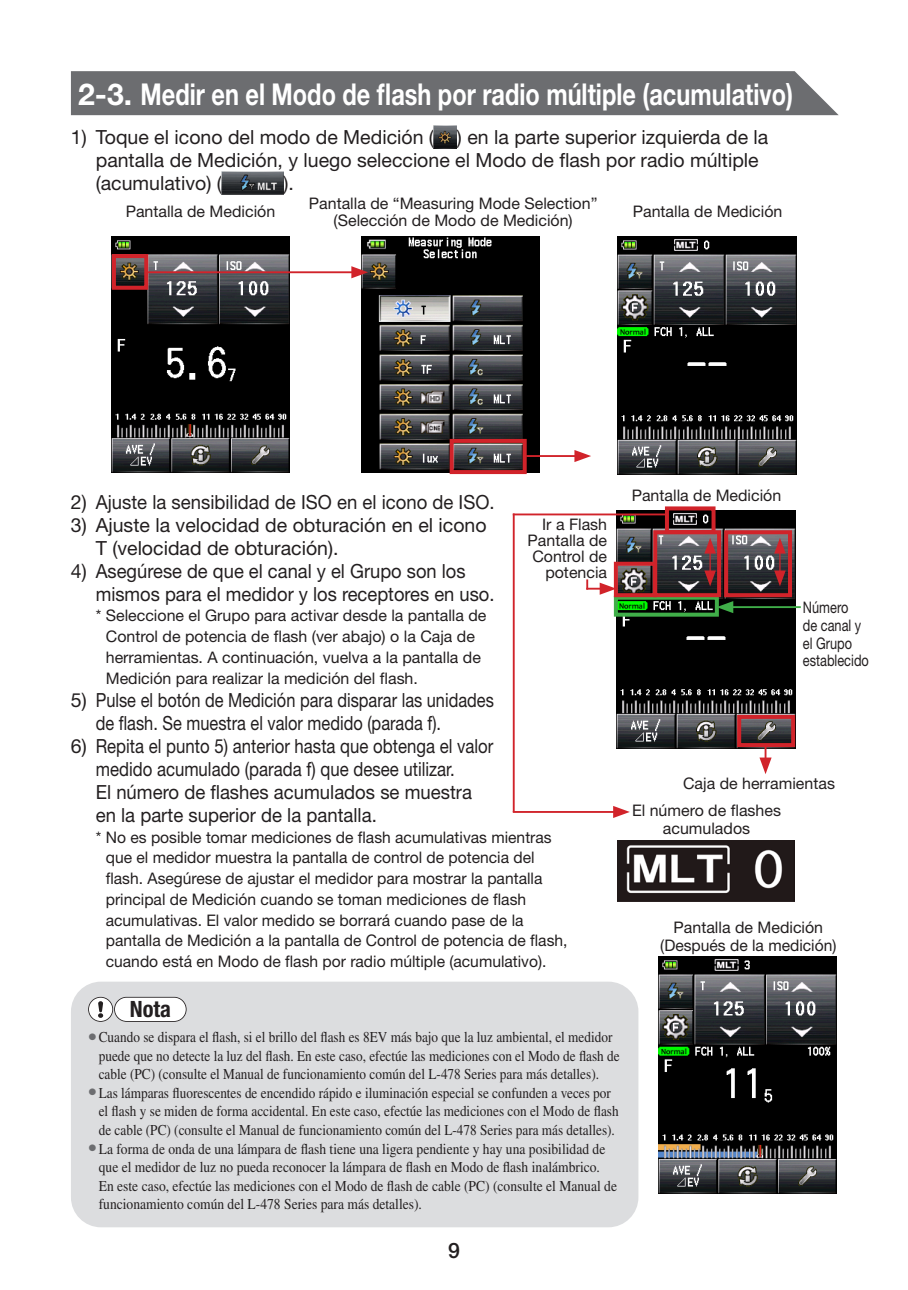
<style>
.page{position:relative;width:908px;height:1290px;background:#fff}
.page>*{position:absolute;margin:0;border:0;box-sizing:border-box;transform-origin:0 0}
.B_Head{font:700 30px "Helvetica Neue LT Std";color:#fff}
.t1{font:700 condensed 22.5px "Helvetica Neue LT Std";color:#231f20}
.t2{font:500 21.25px "Helvetica Neue LT Std";color:#231f20}
._00_body{font:19.5px/23px "Helvetica Neue LT Std";color:#231f20}
._00_body-2{font:16px/20.8px "Helvetica Neue LT Std";color:#231f20}
._01_Caps_10Q{font:16px/17.8px "Helvetica Neue LT Std";color:#231f20;text-align:center}
._01_Caps_10Q-2{font:16px/17.8px "Helvetica Neue LT Std";color:#231f20;scale:.8 1}
.Note00{font:15px/18.5px "Times LT Std";color:#231f20;scale:.88 1}
.Note00-2{font:15px/18.5px "Times LT Std";color:#231f20;scale:.9 1}
.s1{font-size:24.75px;color:#6c6d70}
</style>
<div class="page">
<div style="left:71px;top:71px;width:767px;height:44px;background:#6c6d70"></div>
<img style="left:434px;top:126px;width:23px;height:23px">
<img style="left:222px;top:172px;width:61px;height:23px">
<img style="left:112px;top:236px;width:177px;height:236px">
<img style="left:361px;top:236px;width:178px;height:236px">
<img style="left:617px;top:236px;width:178px;height:238px">
<hr style="left:526px;top:455px;width:52px;height:2px;background:#d1232a">
<svg style="left:574px;top:450px;width:17px;height:12px"></svg>
<hr style="left:148px;top:271px;width:207px;height:2px;background:#d1232a">
<svg style="left:351px;top:266px;width:17px;height:12px"></svg>
<div style="left:112px;top:254px;width:36px;height:36px;border:4px solid #d1232a"></div>
<div style="left:449px;top:439px;width:77px;height:35px;border:4px solid #d1232a"></div>
<div style="left:71px;top:981px;width:567px;height:246px;background:#dcdddf;border-radius:30px"></div>
<svg style="left:88px;top:997px;width:98px;height:25px;background:#e3e3e3"></svg>
<img style="left:658px;top:957px;width:177px;height:236px">
<img style="left:616px;top:510px;width:178px;height:239px">
<img style="left:617px;top:840px;width:177px;height:62px">
<div style="left:723px;top:530px;width:68px;height:67px;border:4px solid #d1232a"></div>
<svg style="left:759px;top:747px;width:12px;height:27px"></svg>
<div style="left:613px;top:596px;width:105px;height:21px;border:4px solid #40ae49"></div>
<div style="left:653px;top:530px;width:67px;height:67px;border:4px solid #d1232a"></div>
<div style="left:736px;top:715px;width:58px;height:32px;border:4px solid #d1232a"></div>
<svg style="left:704px;top:538px;width:11px;height:48px"></svg>
<svg style="left:773px;top:538px;width:12px;height:48px"></svg>
<div style="left:613px;top:562px;width:43px;height:35px;border:4px solid #d1232a"></div>
<div style="left:664px;top:506px;width:51px;height:28px;border:4px solid #d1232a"></div>
<hr style="left:512px;top:811px;width:104px;height:2px;background:#d1232a">
<svg style="left:613px;top:806px;width:16px;height:12px"></svg>
<hr style="left:512px;top:513px;width:2px;height:299px;background:#d1232a">
<svg style="left:586px;top:579px;width:30px;height:16px"></svg>
<hr style="left:512px;top:513px;width:154px;height:2px;background:#d1232a">
<hr style="left:729px;top:606px;width:71px;height:2px;background:#40ae49">
<svg style="left:716px;top:601px;width:17px;height:12px"></svg>
<p class="B_Head" style="left:78px;top:75px;width:716px">2-3. Medir en el Modo de flash por radio múltiple (acumulativo)</p>
<p class="_00_body" style="left:96px;top:125px;width:673px;text-indent:-25px">1) Toque el icono del modo de Medición ( ) en la parte superior izquierda de la pantalla de Medición, y luego seleccione el Modo de flash por radio múltiple (acumulativo) (</p>
<p class="_00_body" style="left:283px;top:171px;width:12px">).</p>
<p class="_01_Caps_10Q" style="left:126px;top:203px;width:151px">Pantalla de Medición</p>
<p class="_01_Caps_10Q" style="left:309px;top:194px;width:290px">Pantalla de “Measuring Mode Selection” (Selección de Modo de Medición)</p>
<p class="_01_Caps_10Q" style="left:632px;top:203px;width:151px">Pantalla de Medición</p>
<p class="_00_body" style="left:71px;top:490px;width:425px">2) Ajuste la sensibilidad de ISO en el icono de ISO.</p>
<p class="_00_body" style="left:96px;top:513px;width:392px;text-indent:-25px">3) Ajuste la velocidad de obturación en el icono<br>T (velocidad de obturación).</p>
<p class="_00_body" style="left:96px;top:559px;width:400px;text-indent:-25px">4) Asegúrese de que el canal y el Grupo son los mismos para el medidor y los receptores en uso.</p>
<p class="_00_body-2" style="left:106px;top:605px;width:382px;text-indent:-10px">* Seleccione el Grupo para activar desde la pantalla de Control de potencia de flash (ver abajo) o la Caja de herramientas. A continuación, vuelva a la pantalla de Medición para realizar la medición del flash.</p>
<p class="_00_body" style="left:96px;top:688px;width:399px;text-indent:-25px">5) Pulse el botón de Medición para disparar las unidades de flash. Se muestra el valor medido (parada f).</p>
<p class="_00_body" style="left:96px;top:734px;width:399px;text-indent:-25px">6) Repita el punto 5) anterior hasta que obtenga el valor medido acumulado (parada f) que desee utilizar.<br>El número de flashes acumulados se muestra en la parte superior de la pantalla.</p>
<p class="_00_body-2" style="left:106px;top:826px;width:463px;text-indent:-10px">* No es posible tomar mediciones de flash acumulativas mientras que el medidor muestra la pantalla de control de potencia del flash. Asegúrese de ajustar el medidor para mostrar la pantalla principal de Medición cuando se toman mediciones de flash acumulativas. El valor medido se borrará cuando pase de la pantalla de Medición a la pantalla de Control de potencia de flash, cuando está en Modo de flash por radio múltiple (acumulativo).</p>
<p class="t1" style="left:130px;top:996px;width:43px">Nota</p>
<p class="Note00" style="left:99px;top:1027px;width:593px;text-indent:-11px"><span class="s1">•</span>Cuando se dispara el flash, si el brillo del flash es 8EV más bajo que la luz ambiental, el medidor puede que no detecte la luz del flash. En este caso, efectúe las mediciones con el Modo de flash de cable (PC) (consulte el Manual de funcionamiento común del L-478 Series para más detalles).</p>
<p class="Note00" style="left:99px;top:1083px;width:592px;text-indent:-11px"><span class="s1">•</span>Las lámparas fluorescentes de encendido rápido e iluminación especial se confunden a veces por el flash y se miden de forma accidental. En este caso, efectúe las mediciones con el Modo de flash de cable (PC) (consulte el Manual de funcionamiento común del L-478 Series para más detalles).</p>
<p class="Note00-2" style="left:99px;top:1139px;width:577px;text-indent:-11px"><span class="s1">•</span>La forma de onda de una lámpara de flash tiene una ligera pendiente y hay una posibilidad de que el medidor de luz no pueda reconocer la lámpara de flash en Modo de flash inalámbrico.<br>En este caso, efectúe las mediciones con el Modo de flash de cable (PC) (consulte el Manual de funcionamiento común del L-478 Series para más detalles).</p>
<p class="_01_Caps_10Q" style="left:542px;top:515px;width:66px">Ir a Flash</p>
<p class="_01_Caps_10Q" style="left:527px;top:532px;width:81px;line-height:16px;text-align:right">Pantalla de<br>Control de potencia</p>
<p class="t2" style="left:448px;top:1238px;width:13px">9</p>
<p class="_01_Caps_10Q" style="left:631px;top:486px;width:151px">Pantalla de Medición</p>
<p class="_01_Caps_10Q-2" style="left:802px;top:598px;width:84px">Número<br>de canal y el Grupo establecido</p>
<p class="_01_Caps_10Q" style="left:682px;top:774px;width:153px">Caja de herramientas</p>
<p class="_01_Caps_10Q" style="left:631px;top:801px;width:150px">El número de flashes acumulados</p>
<p class="_01_Caps_10Q" style="left:673px;top:918px;width:151px">Pantalla de Medición</p>
<p class="_01_Caps_10Q" style="left:660px;top:936px;width:177px">(Después de la medición)</p>
</div>
